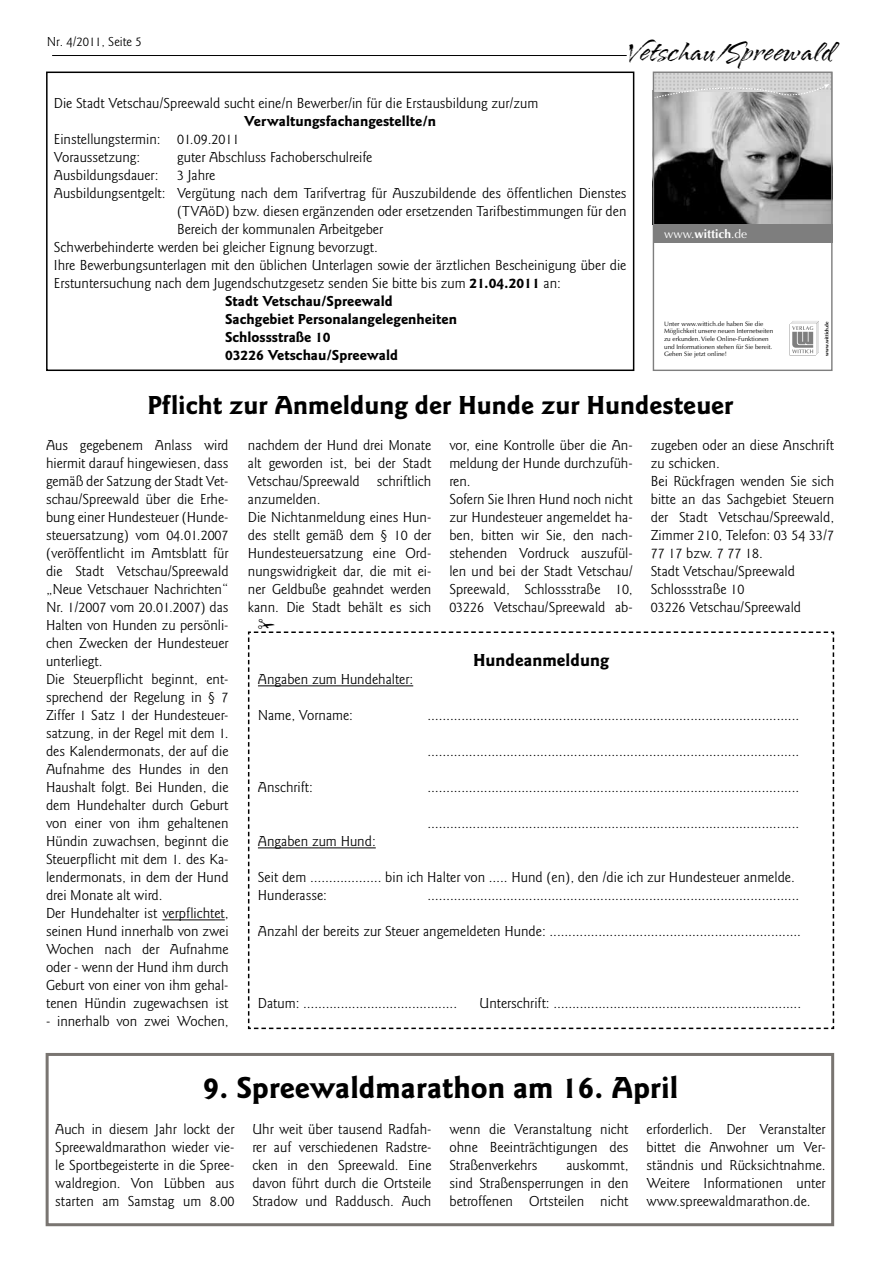
<style>
.page{position:relative;width:881px;height:1263px;background:#fff}
.page>*{position:absolute;margin:0;border:0;box-sizing:border-box;transform-origin:0 0}
.t1{font:700 31.5px "Goudy Sans";color:#000}
.t2{font:31.5px "Arid ITC";color:#000}
.t3{font:700 27px "Goudy Sans";color:#000}
.t4{font:700 18px "Goudy Sans";color:#000}
.t5{font:15px/18px "Goudy Sans";color:#000}
.t6{font:700 15px "Goudy Sans";color:#000}
.t7{font:13.5px "Goudy Sans";color:#000}
.t8{font:12px "Optima LT";color:#fff}
.t9{font:6.3px/7.6px "Optima LT";color:#000}
.t10{font:700 4.95px "Optima LT";color:#000}
.s1{font-weight:700}
</style>
<div class="page">
<hr style="left:52px;top:55px;width:574px;height:1px;background:#000">
<div style="left:46px;top:1053px;width:787px;height:173px;border:3px solid #797571"></div>
<div style="left:46px;top:72px;width:588px;height:299px;border:2px solid #000"></div>
<hr style="left:162px;top:919px;width:63px;height:1px;background:#000">
<img style="left:654px;top:99px;width:176px;height:125px">
<svg style="left:654px;top:74px;width:176px;height:25px;background:#cacaca"></svg>
<div style="left:652px;top:224px;width:180px;height:19px;background:#7e7e7e"></div>
<svg style="left:789px;top:321px;width:29px;height:35px"></svg>
<div style="left:652px;top:72px;width:180px;height:299px;border:1px solid #7e7e7e"></div>
<svg style="left:248px;top:631px;width:585px;height:398px"></svg>
<p class="t7" style="left:47px;top:34px;width:96px">Nr. 4/2011, Seite 5</p>
<h1 class="t2" style="left:628px;top:35px;width:207px">Vetschau/Spreewald</h1>
<p class="t5" style="left:54px;top:95px;width:486px">Die Stadt Vetschau/Spreewald sucht eine/n Bewerber/in für die Erstausbildung zur/zum</p>
<p class="t6" style="left:244px;top:113px;width:193px">Verwaltungsfachangestellte/n</p>
<p class="t5" style="left:54px;top:131px;width:187px">Einstellungstermin: 01.09.2011<br>Voraussetzung:</p>
<p class="t5" style="left:177px;top:149px;width:197px">guter Abschluss Fachoberschulreife</p>
<p class="t5" style="left:54px;top:167px;width:163px">Ausbildungsdauer: 3 Jahre</p>
<p class="t5" style="left:54px;top:185px;width:574px">Ausbildungsentgelt: Vergütung nach dem Tarifvertrag für Auszubildende des öffentlichen Dienstes</p>
<p class="t5" style="left:177px;top:203px;width:451px">(TVAöD) bzw. diesen ergänzenden oder ersetzenden Tarifbestimmungen für den</p>
<p class="t5" style="left:177px;top:221px;width:207px">Bereich der kommunalen Arbeitgeber</p>
<p class="t5" style="left:54px;top:239px;width:325px">Schwerbehinderte werden bei gleicher Eignung bevorzugt.</p>
<p class="t5" style="left:54px;top:257px;width:573px">Ihre Bewerbungsunterlagen mit den üblichen Unterlagen sowie der ärztlichen Bescheinigung über die</p>
<p class="t5" style="left:54px;top:275px;width:508px">Erstuntersuchung nach dem Jugendschutzgesetz senden Sie bitte bis zum <span class="s1">21.04.2011</span> an:</p>
<p class="t6" style="left:225px;top:293px;width:169px">Stadt Vetschau/Spreewald</p>
<p class="t6" style="left:225px;top:311px;width:233px">Sachgebiet Personalangelegenheiten</p>
<p class="t6" style="left:225px;top:329px;width:107px">Schlossstraße 10</p>
<p class="t6" style="left:225px;top:347px;width:174px">03226 Vetschau/Spreewald</p>
<h2 class="t3" style="left:147px;top:390px;width:587px">Pflicht zur Anmeldung der Hunde zur Hundesteuer</h2>
<p class="t5" style="left:46px;top:437px;width:184px">Aus gegebenem Anlass wird hiermit darauf hingewiesen, dass gemäß der Satzung der Stadt Vet&shy;schau/Spreewald über die Erhe&shy;bung einer Hundesteuer (Hunde&shy;steuersatzung) vom 04.01.2007 (veröffentlicht im Amtsblatt für die Stadt Vetschau/Spreewald „Neue Vetschauer Nachrichten“<br>Nr. 1/2007 vom 20.01.2007) das<br>Halten von Hunden zu persönli&shy;chen Zwecken der Hundesteuer unterliegt.<br>Die Steuerpflicht beginnt, ent&shy;sprechend der Regelung in § 7<br>Ziffer 1 Satz 1 der Hundesteuer&shy;satzung, in der Regel mit dem 1. des Kalendermonats, der auf die<br>Aufnahme des Hundes in den<br>Haushalt folgt. Bei Hunden, die dem Hundehalter durch Geburt von einer von ihm gehaltenen<br>Hündin zuwachsen, beginnt die<br>Steuerpflicht mit dem 1. des Ka&shy;lendermonats, in dem der Hund drei Monate alt wird.<br>Der Hundehalter ist verpflichtet, seinen Hund innerhalb von zwei<br>Wochen nach der Aufnahme oder - wenn der Hund ihm durch<br>Geburt von einer von ihm gehal&shy;tenen Hündin zugewachsen ist</p>
<p class="t5" style="left:46px;top:1013px;width:184px">- innerhalb von zwei Wochen,</p>
<p class="t8" style="left:664px;top:227px;width:84px">www.<span class="s1">wittich</span>.de</p>
<p class="t9" style="left:664px;top:320px;width:111px">Unter www.wittich.de haben Sie die Möglichkeit unsere neuen Internetseiten zu erkunden. Viele Online-Funktionen und Informationen stehen für Sie bereit.<br>Gehen Sie jetzt online!</p>
<p class="t10" style="left:823px;top:356px;width:36px;rotate:-90deg">www.wittich.de</p>
<p class="t5" style="left:248px;top:437px;width:185px">nachdem der Hund drei Monate alt geworden ist, bei der Stadt<br>Vetschau/Spreewald schriftlich anzumelden.<br>Die Nichtanmeldung eines Hun&shy;des stellt gemäß dem § 10 der<br>Hundesteuersatzung eine Ord&shy;nungswidrigkeit dar, die mit ei&shy;ner Geldbuße geahndet werden kann. Die Stadt behält es sich</p>
<p class="t5" style="left:449px;top:437px;width:185px">vor, eine Kontrolle über die An&shy;meldung der Hunde durchzufüh&shy;ren.<br>Sofern Sie Ihren Hund noch nicht zur Hundesteuer angemeldet ha&shy;ben, bitten wir Sie, den nach&shy;stehenden Vordruck auszufül&shy;len und bei der Stadt Vetschau/<br>Spreewald, Schlossstraße 10,<br>03226 Vetschau/Spreewald ab-</p>
<p class="t5" style="left:650px;top:437px;width:185px">zugeben oder an diese Anschrift zu schicken.<br>Bei Rückfragen wenden Sie sich bitte an das Sachgebiet Steuern der Stadt Vetschau/Spreewald,<br>Zimmer 210, Telefon: 03 54 33/7<br>77 17 bzw. 7 77 18.<br>Stadt Vetschau/Spreewald<br>Schlossstraße 10<br>03226 Vetschau/Spreewald</p>
<p class="t4" style="left:473px;top:650px;width:137px">Hundeanmeldung</p>
<p class="t5" style="left:258px;top:671px;width:157px">Angaben zum Hundehalter:</p>
<p class="t5" style="left:258px;top:707px;width:97px">Name, Vorname:</p>
<p class="t5" style="left:427px;top:707px;width:373px">…….............................................................................................</p>
<p class="t5" style="left:427px;top:743px;width:373px">…….............................................................................................</p>
<p class="t5" style="left:258px;top:779px;width:56px">Anschrift:</p>
<p class="t5" style="left:427px;top:779px;width:373px">…….............................................................................................</p>
<p class="t5" style="left:427px;top:815px;width:373px">…….............................................................................................</p>
<p class="t5" style="left:258px;top:833px;width:119px">Angaben zum Hund:</p>
<p class="t5" style="left:258px;top:869px;width:538px">Seit dem ………………. bin ich Halter von ….. Hund (en), den /die ich zur Hundesteuer anmelde.<br>Hunderasse:</p>
<p class="t5" style="left:427px;top:887px;width:373px">…….............................................................................................</p>
<p class="t5" style="left:258px;top:923px;width:544px">Anzahl der bereits zur Steuer angemeldeten Hunde: ...................................................................</p>
<p class="t5" style="left:258px;top:995px;width:200px">Datum: ……...................................</p>
<p class="t5" style="left:479px;top:995px;width:323px">Unterschrift: ……............................................................</p>
<h1 class="t1" style="left:203px;top:1070px;width:477px">9. Spreewaldmarathon am 16. April</h1>
<p class="t5" style="left:55px;top:1121px;width:180px;text-align:justify">Auch in diesem Jahr lockt der Spreewaldmarathon wieder vie&shy;le Sportbegeisterte in die Spree&shy;waldregion. Von Lübben aus starten am Samstag um 8.00</p>
<p class="t5" style="left:252px;top:1121px;width:180px;text-align:justify">Uhr weit über tausend Radfah&shy;rer auf verschiedenen Radstre&shy;cken in den Spreewald. Eine davon führt durch die Ortsteile Stradow und Raddusch. Auch</p>
<p class="t5" style="left:449px;top:1121px;width:180px;text-align:justify">wenn die Veranstaltung nicht ohne Beeinträchtigungen des Straßenverkehrs</p>
<p class="t5" style="left:646px;top:1121px;width:180px;text-align:justify">erforderlich. Der Veranstalter bittet die Anwohner um Ver&shy;ständnis und Rücksichtnahme.<br>Weitere Informationen unter www.spreewaldmarathon.de.</p>
<p class="t5" style="left:449px;top:1157px;width:180px;text-align:justify;text-indent:117px">auskommt, sind Straßensperrungen in den betroffenen Ortsteilen nicht</p>
</div>
